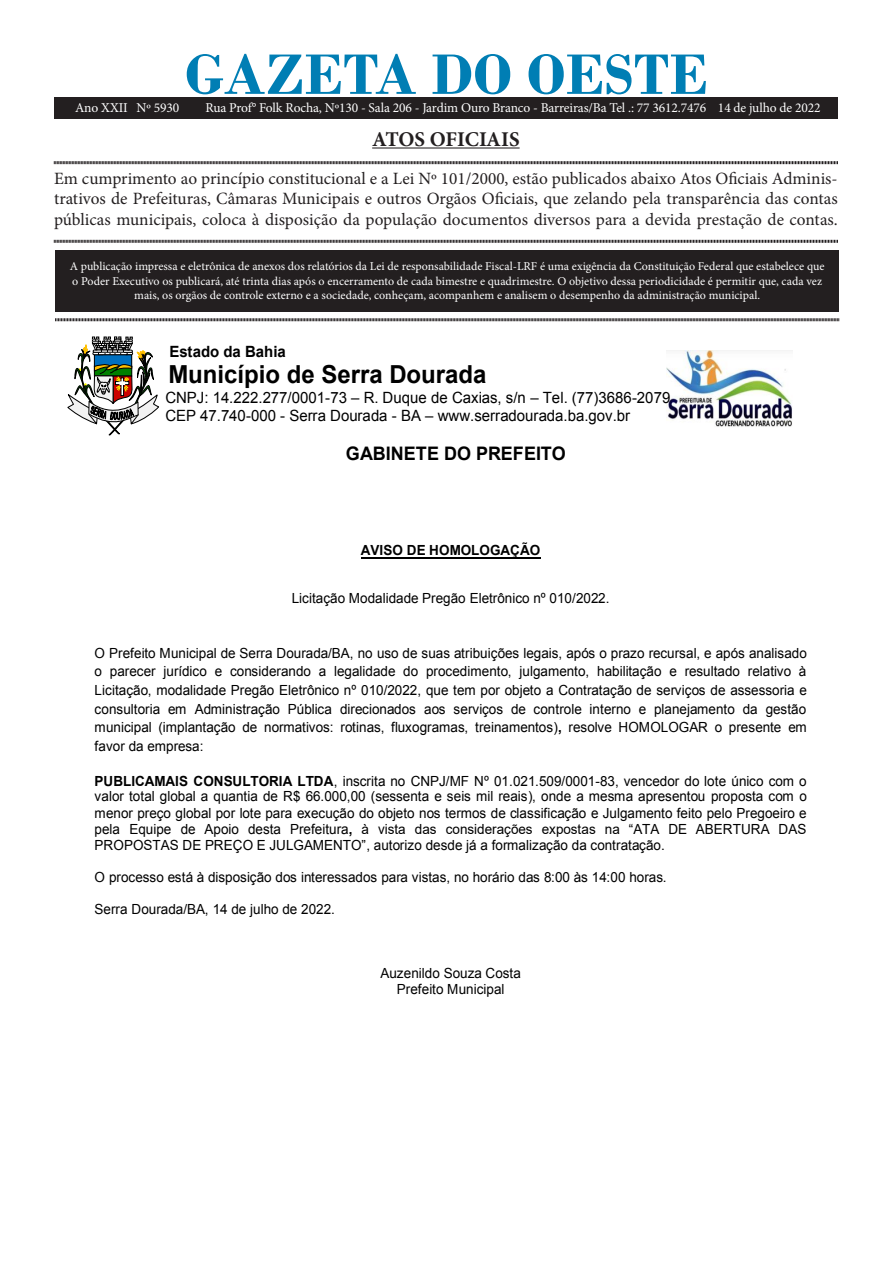
<style>
.page{position:relative;width:893px;height:1263px;background:#fff}
.page>*{position:absolute;margin:0;border:0;box-sizing:border-box;transform-origin:0 0}
.t1{font:700 60px "Bodoni";color:#007eb4}
.t2{font:700 24.9px "Arial";color:#000}
.t3{font:700 21px "Minion Pro";letter-spacing:-.005em;color:#231f20}
.t4{font:700 18.6px "Arial";color:#000}
.t5{font:17.25px/20.7px "Minion Pro";color:#231f20;text-align:justify}
.t6{font:15.45px/18px "Arial";letter-spacing:.005em;color:#000}
.t7{font:700 15.45px "Arial";letter-spacing:-.005em;color:#000}
.t8{font:13.95px/18.6px "Arial";color:#000;text-align:justify}
.t9{font:700 13.95px "Arial";color:#000}
.t10{font:13.5px "Minion Pro";letter-spacing:-.01em;color:#fff}
.t11{font:12px/14.4px "Minion Pro";color:#fff;text-align:center}
.s1{font-weight:700}
</style>
<div class="page">
<div style="left:55px;top:250px;width:784px;height:61px;background:#231f20"></div>
<hr style="left:372px;top:147px;width:148px;height:2px;background:#231f20">
<svg style="left:54px;top:161px;width:784px;height:4px;background:#908e8e"></svg>
<svg style="left:54px;top:239px;width:784px;height:4px;background:#908e8e"></svg>
<svg style="left:55px;top:318px;width:784px;height:4px;background:#908e8e"></svg>
<div style="left:54px;top:98px;width:784px;height:20px;background:#231f20"></div>
<img style="left:666px;top:351px;width:126px;height:76px">
<svg style="left:67px;top:337px;width:92px;height:98px"></svg>
<hr style="left:361px;top:557px;width:179px;height:1px;background:#000">
<p class="t1" style="left:185px;top:39px;width:525px">GAZETA DO OESTE</p>
<p class="t3" style="left:372px;top:124px;width:149px">ATOS OFICIAIS</p>
<p class="t5" style="left:54px;top:168px;width:785px">Em cumprimento ao princípio constitucional e a Lei Nº 101/2000, estão publicados abaixo Atos Oficiais Adminis&shy;trativos de Prefeituras, Câmaras Municipais e outros Orgãos Oficiais, que zelando pela transparência das contas públicas municipais, coloca à disposição da população documentos diversos para a devida prestação de contas.</p>
<p class="t11" style="left:70px;top:259px;width:756px">A publicação impressa e eletrônica de anexos dos relatórios da Lei de responsabilidade Fiscal-LRF é uma exigência da Constituição Federal que estabelece que o Poder Executivo os publicará, até trinta dias após o encerramento de cada bimestre e quadrimestre. O objetivo dessa periodicidade é permitir que, cada vez mais, os orgãos de controle externo e a sociedade, conheçam, acompanhem e analisem o desempenho da administração municipal.</p>
<p class="t10" style="left:75px;top:98px;width:106px">Ano XXII Nº 5930</p>
<p class="t10" style="left:206px;top:98px;width:616px">Rua Prof° Folk Rocha, Nº130 - Sala 206 - Jardim Ouro Branco - Barreiras/Ba Tel .: 77 3612.7476 14 de julho de 2022</p>
<p class="t7" style="left:170px;top:341px;width:118px">Estado da Bahia</p>
<p class="t2" style="left:168px;top:358px;width:320px">Município de Serra Dourada</p>
<p class="t6" style="left:165px;top:389px;width:506px">CNPJ: 14.222.277/0001-73 – R. Duque de Caxias, s/n – Tel. (77)3686-2079<br>CEP 47.740-000 - Serra Dourada - BA – www.serradourada.ba.gov.br</p>
<p class="t4" style="left:346px;top:441px;width:221px">GABINETE DO PREFEITO</p>
<p class="t9" style="left:361px;top:541px;width:181px">AVISO DE HOMOLOGAÇÃO</p>
<p class="t8" style="left:292px;top:589px;width:319px">Licitação Modalidade Pregão Eletrônico nº 010/2022.</p>
<p class="t8" style="left:95px;top:644px;width:714px">O Prefeito Municipal de Serra Dourada/BA, no uso de suas atribuições legais, após o prazo recursal, e após analisado o parecer jurídico e considerando a legalidade do procedimento, julgamento, habilitação e resultado relativo à Licitação, modalidade Pregão Eletrônico nº 010/2022, que tem por objeto a Contratação de serviços de assessoria e consultoria em Administração Pública direcionados aos serviços de controle interno e planejamento da gestão municipal (implantação de normativos: rotinas, fluxogramas, treinamentos)<span class="s1">,</span> resolve HOMOLOGAR o presente em favor da empresa:</p>
<p class="t8" style="left:95px;top:773px;width:714px;line-height:16px"><span class="s1">PUBLICAMAIS CONSULTORIA LTDA</span>, inscrita no CNPJ/MF Nº 01.021.509/0001-83, vencedor do lote único com o valor total global a quantia de R$ 66.000,00 (sessenta e seis mil reais), onde a mesma apresentou proposta com o menor preço global por lote para execução do objeto nos termos de classificação e Julgamento feito pelo Pregoeiro e pela Equipe de Apoio desta Prefeitura<span class="s1">,</span> à vista das considerações expostas na “ATA DE ABERTURA DAS PROPOSTAS DE PREÇO E JULGAMENTO”, autorizo desde já a formalização da contratação.</p>
<p class="t8" style="left:95px;top:868px;width:574px">O processo está à disposição dos interessados para vistas, no horário das 8:00 às 14:00 horas.</p>
<p class="t8" style="left:95px;top:900px;width:242px">Serra Dourada/BA, 14 de julho de 2022.</p>
<p class="t8" style="left:380px;top:966px;width:142px;line-height:15.9px;text-align:center">Auzenildo Souza Costa<br>Prefeito Municipal</p>
</div>
